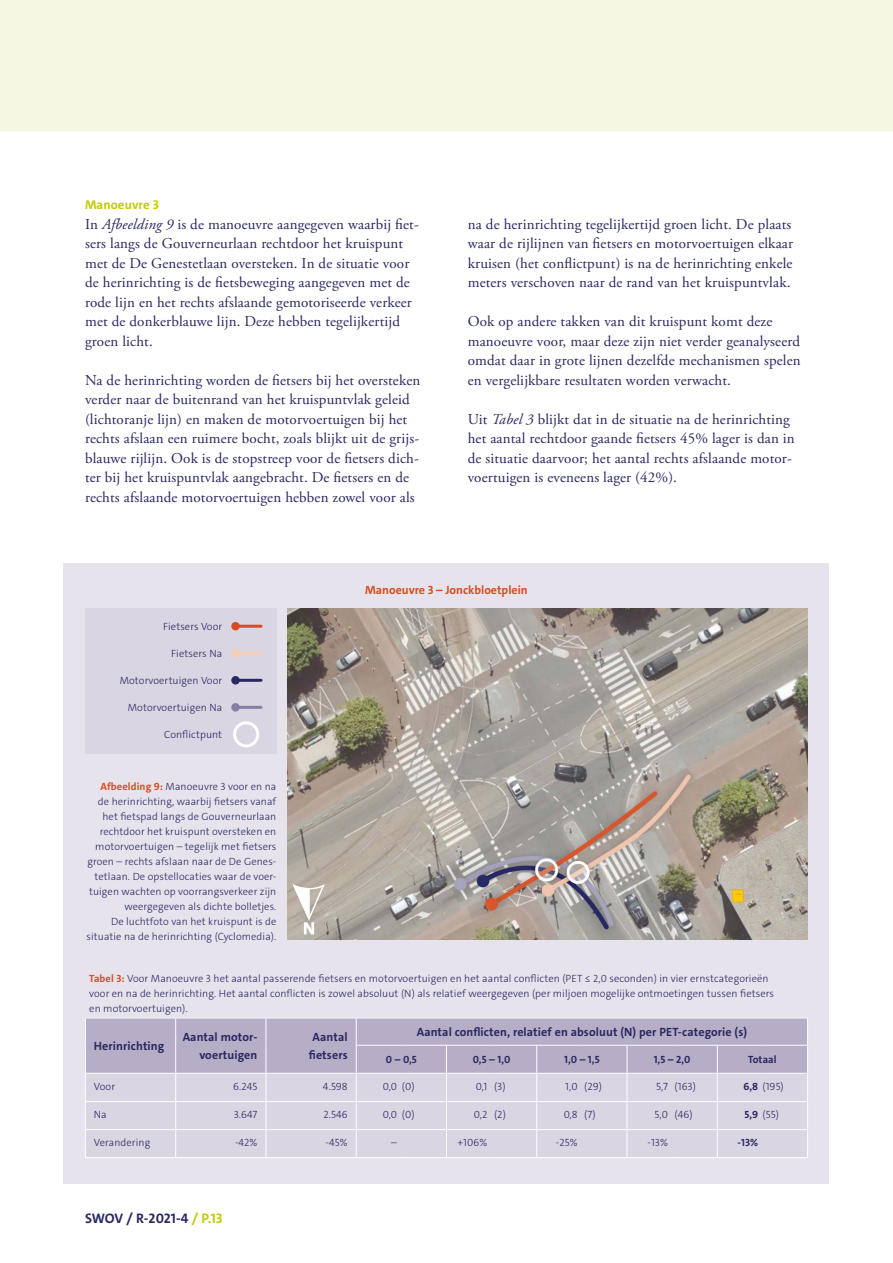
<style>
.page{position:relative;width:893px;height:1263px;background:#fff}
.page>*{position:absolute;margin:0;border:0;box-sizing:border-box;transform-origin:0 0}
.t1{font:15px/19.5px "Adobe Garamond Pro";letter-spacing:.01em;color:#292860}
.t2{font:700 13.8px "The Sans C4 s";letter-spacing:-.01em;color:#292860}
.t3{font:700 12.75px "The Sans C4 s";letter-spacing:.01em;color:#c0ca00}
.t4{font:700 12px/18px "The Sans C4 s";letter-spacing:.01em;color:#292860;text-align:right}
.t5{font:700 12px "The Sans C4 s";color:#d74d1f}
.t6{font:300 10.5px/15px "The Sans C4 s";letter-spacing:.01em;color:#292860}
.t7{font:700 10.5px "The Sans C4 s";letter-spacing:.01em;color:#292860}
.s1{font-style:italic}
.s2{font-weight:700;color:#d74d1f}
.s3{font-weight:700}
.s4{color:#c0ca00}
</style>
<div class="page">
<div style="left:0;top:0;width:893px;height:131px;background:#f6f7e3"></div>
<div style="left:64px;top:563px;width:765px;height:621px;background:#e6e3ed"></div>
<hr style="left:85px;top:1157px;width:91px;height:1px;background:#fff">
<hr style="left:176px;top:1157px;width:90px;height:1px;background:#fff">
<hr style="left:266px;top:1157px;width:90px;height:1px;background:#fff">
<hr style="left:446px;top:1157px;width:46px;height:1px;background:#fff">
<hr style="left:492px;top:1157px;width:45px;height:1px;background:#fff">
<hr style="left:537px;top:1157px;width:45px;height:1px;background:#fff">
<hr style="left:582px;top:1157px;width:45px;height:1px;background:#fff">
<hr style="left:627px;top:1157px;width:45px;height:1px;background:#fff">
<hr style="left:672px;top:1157px;width:45px;height:1px;background:#fff">
<hr style="left:717px;top:1157px;width:45px;height:1px;background:#fff">
<hr style="left:762px;top:1157px;width:46px;height:1px;background:#fff">
<hr style="left:85px;top:1017px;width:91px;height:1px;background:#fff">
<hr style="left:176px;top:1017px;width:90px;height:1px;background:#fff">
<hr style="left:266px;top:1017px;width:90px;height:1px;background:#fff">
<hr style="left:356px;top:1017px;width:45px;height:1px;background:#fff">
<hr style="left:401px;top:1017px;width:45px;height:1px;background:#fff">
<hr style="left:446px;top:1017px;width:46px;height:1px;background:#fff">
<hr style="left:492px;top:1017px;width:45px;height:1px;background:#fff">
<hr style="left:537px;top:1017px;width:45px;height:1px;background:#fff">
<hr style="left:582px;top:1017px;width:45px;height:1px;background:#fff">
<hr style="left:627px;top:1017px;width:45px;height:1px;background:#fff">
<hr style="left:672px;top:1017px;width:45px;height:1px;background:#fff">
<hr style="left:717px;top:1017px;width:45px;height:1px;background:#fff">
<hr style="left:762px;top:1017px;width:46px;height:1px;background:#fff">
<svg style="left:85px;top:1018px;width:723px;height:139px"></svg>
<hr style="left:356px;top:1157px;width:45px;height:1px;background:#fff">
<hr style="left:401px;top:1157px;width:45px;height:1px;background:#fff">
<img style="left:287px;top:609px;width:521px;height:331px">
<div style="left:85px;top:609px;width:191px;height:145px;background:#d9d5e3"></div>
<div style="left:231px;top:622px;width:9px;height:8px;background:#d74d1f;border-radius:50%"></div>
<hr style="left:236px;top:625px;width:25px;height:3px;background:#d74d1f">
<div style="left:231px;top:649px;width:9px;height:8px;background:#f5ceb7;border-radius:50%"></div>
<hr style="left:236px;top:652px;width:25px;height:3px;background:#f5ceb7">
<div style="left:231px;top:676px;width:9px;height:8px;background:#292860;border-radius:50%"></div>
<hr style="left:236px;top:679px;width:25px;height:3px;background:#292860">
<div style="left:231px;top:703px;width:9px;height:8px;background:#887ea3;border-radius:50%"></div>
<hr style="left:236px;top:706px;width:25px;height:3px;background:#887ea3">
<div style="left:233px;top:721px;width:26px;height:26px;border:3px solid #fff;border-radius:50%"></div>
<svg style="left:291px;top:883px;width:34px;height:51px;background:#c9c2ba"></svg>
<p class="t3" style="left:85px;top:197px;width:75px">Manoeuvre 3</p>
<p class="t1" style="left:85px;top:215px;width:335px">In <span class="s1">Afbeelding 9</span> is de manoeuvre aangegeven waarbij fiet&shy;sers langs de Gouverneurlaan rechtdoor het kruispunt met de De Genestetlaan oversteken. In de situatie voor de herinrichting is de fietsbeweging aangegeven met de rode lijn en het rechts afslaande gemotoriseerde verkeer met de donkerblauwe lijn. Deze hebben tegelijkertijd groen licht.</p>
<p class="t1" style="left:85px;top:371px;width:337px">Na de herinrichting worden de fietsers bij het oversteken verder naar de buitenrand van het kruispuntvlak geleid (lichtoranje lijn) en maken de motorvoertuigen bij het rechts afslaan een ruimere bocht, zoals blijkt uit de grijs&shy;blauwe rijlijn. Ook is de stopstreep voor de fietsers dich&shy;ter bij het kruispuntvlak aangebracht. De fietsers en de rechts afslaande motorvoertuigen hebben zowel voor als</p>
<p class="t1" style="left:468px;top:215px;width:327px;text-align:justify">na de herinrichting tegelijkertijd groen licht. De plaats waar de rijlijnen van fietsers en motorvoertuigen elkaar kruisen (het conflictpunt) is na de herinrichting enkele meters verschoven naar de rand van het kruispuntvlak.</p>
<p class="t1" style="left:468px;top:312px;width:334px">Ook op andere takken van dit kruispunt komt deze manoeuvre voor, maar deze zijn niet verder geanalyseerd omdat daar in grote lijnen dezelfde mechanismen spelen en vergelijkbare resultaten worden verwacht.</p>
<p class="t1" style="left:468px;top:410px;width:329px">Uit <span class="s1">Tabel 3</span> blijkt dat in de situatie na de herinrichting het aantal rechtdoor gaande fietsers 45% lager is dan in de situatie daarvoor; het aantal rechts afslaande motor&shy;voertuigen is eveneens lager (42%).</p>
<p class="t6" style="left:163px;top:619px;width:61px">Fietsers Voor</p>
<p class="t6" style="left:171px;top:646px;width:52px">Fietsers Na</p>
<p class="t6" style="left:120px;top:673px;width:104px">Motorvoertuigen Voor</p>
<p class="t6" style="left:128px;top:700px;width:96px">Motorvoertuigen Na</p>
<p class="t6" style="left:164px;top:727px;width:59px">Conflictpunt</p>
<p class="t6" style="left:86px;top:779px;width:191px;text-align:right"><span class="s2">Afbeelding 9:</span> Manoeuvre 3 voor en na<br>de herinrichting, waarbij fietsers vanaf het fietspad langs de Gouverneurlaan rechtdoor het kruispunt oversteken en motorvoertuigen – tegelijk met fietsers groen – rechts afslaan naar de De Genes&shy;tetlaan. De opstellocaties waar de voer&shy;tuigen wachten op voorrangsverkeer zijn weergegeven als dichte bolletjes.<br>De luchtfoto van het kruispunt is de situatie na de herinrichting (Cyclomedia).</p>
<p class="t5" style="left:365px;top:582px;width:164px">Manoeuvre 3 – Jonckbloetplein</p>
<p class="t6" style="left:89px;top:970px;width:686px"><span class="s2">Tabel 3:</span> Voor Manoeuvre 3 het aantal passerende fietsers en motorvoertuigen en het aantal conflicten (PET ≤ 2,0 seconden) in vier ernstcategorieën voor en na de herinrichting. Het aantal conflicten is zowel absoluut (N) als relatief weergegeven (per miljoen mogelijke ontmoetingen tussen fietsers en motorvoertuigen).</p>
<p class="t4" style="left:94px;top:1037px;width:72px">Herinrichting</p>
<p class="t4" style="left:183px;top:1028px;width:76px">Aantal motor&shy;voertuigen</p>
<p class="t4" style="left:309px;top:1028px;width:40px;text-align:center">Aantal fietsers</p>
<p class="t4" style="left:417px;top:1023px;width:332px">Aantal conflicten, relatief en absoluut (N) per PET-categorie (s)</p>
<p class="t7" style="left:386px;top:1053px;width:32px">0 – 0,5</p>
<p class="t7" style="left:473px;top:1053px;width:39px">0,5 – 1,0</p>
<p class="t7" style="left:564px;top:1053px;width:37px">1,0 – 1,5</p>
<p class="t7" style="left:654px;top:1053px;width:38px">1,5 – 2,0</p>
<p class="t7" style="left:748px;top:1053px;width:30px">Totaal</p>
<p class="t6" style="left:94px;top:1078px;width:23px">Voor</p>
<p class="t6" style="left:233px;top:1078px;width:26px">6.245</p>
<p class="t6" style="left:323px;top:1078px;width:26px">4.598</p>
<p class="t6" style="left:383px;top:1078px;width:33px">0,0 (0)</p>
<p class="t6" style="left:476px;top:1078px;width:31px">0,1 (3)</p>
<p class="t6" style="left:565px;top:1078px;width:38px">1,0 (29)</p>
<p class="t6" style="left:656px;top:1078px;width:41px">5,7 (163)</p>
<p class="t6" style="left:743px;top:1078px;width:42px"><span class="s3">6,8</span> (195)</p>
<p class="t6" style="left:94px;top:1107px;width:14px">Na</p>
<p class="t6" style="left:234px;top:1107px;width:25px">3.647</p>
<p class="t6" style="left:323px;top:1107px;width:26px">2.546</p>
<p class="t6" style="left:383px;top:1107px;width:33px">0,0 (0)</p>
<p class="t6" style="left:474px;top:1107px;width:33px">0,2 (2)</p>
<p class="t6" style="left:564px;top:1107px;width:33px">0,8 (7)</p>
<p class="t6" style="left:654px;top:1107px;width:40px">5,0 (46)</p>
<p class="t6" style="left:744px;top:1107px;width:36px"><span class="s3">5,9</span> (55)</p>
<p class="t6" style="left:94px;top:1135px;width:58px">Verandering</p>
<p class="t6" style="left:235px;top:1135px;width:24px">-42%</p>
<p class="t6" style="left:326px;top:1135px;width:24px">-45%</p>
<p class="t6" style="left:391px;top:1135px;width:7px">–</p>
<p class="t6" style="left:457px;top:1135px;width:31px">+106%</p>
<p class="t6" style="left:556px;top:1135px;width:23px">-25%</p>
<p class="t6" style="left:647px;top:1135px;width:22px">-13%</p>
<p class="t7" style="left:737px;top:1135px;width:22px">-13%</p>
<p class="t2" style="left:85px;top:1210px;width:139px">SWOV / R-2021-4 <span class="s4">/ P.13</span></p>
</div>
